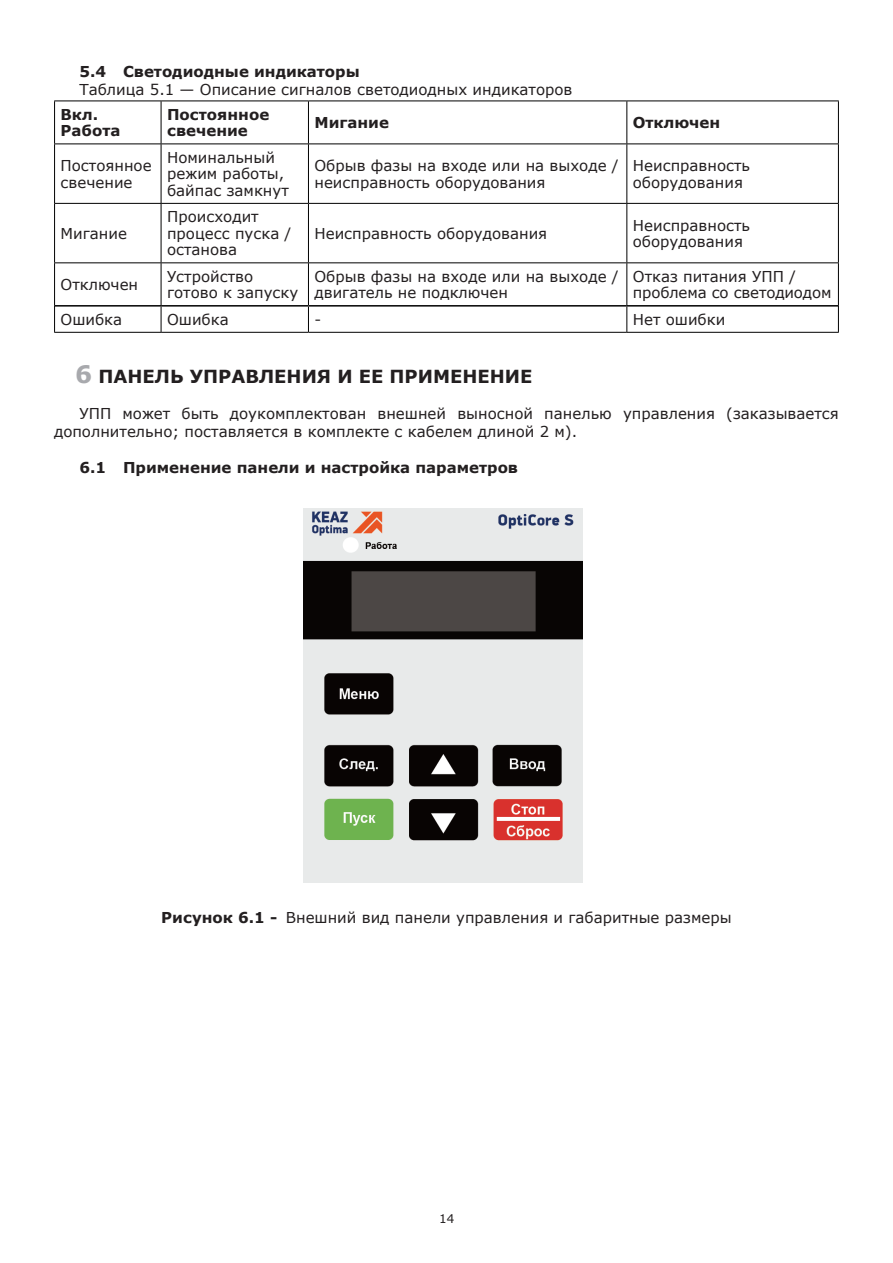
<style>
.page{position:relative;width:893px;height:1263px;background:#fff}
.page>*{position:absolute;margin:0;border:0;box-sizing:border-box;transform-origin:0 0}
.Заголовок_и_серая_бу{font:700 18px "Verdana";color:#231f20}
.Л{font:15px/16.5px "Verdana";color:#231f20}
.Обычный{font:15px/18px "Verdana";color:#231f20}
.Л-2{font:700 15px "Verdana";color:#231f20}
.t1{font:12px "Verdana";color:#231f20}
.s1{font-size:24px;color:#a8a9ad}
.s2{font-weight:700}
</style>
<div class="page">
<hr style="left:54px;top:101px;width:107px;height:1px;background:#000">
<hr style="left:54px;top:101px;width:1px;height:43px;background:#000">
<hr style="left:161px;top:101px;width:147px;height:1px;background:#000">
<hr style="left:161px;top:101px;width:1px;height:43px;background:#000">
<hr style="left:308px;top:101px;width:319px;height:1px;background:#000">
<hr style="left:308px;top:101px;width:1px;height:43px;background:#000">
<hr style="left:627px;top:101px;width:212px;height:1px;background:#000">
<hr style="left:626px;top:101px;width:1px;height:43px;background:#000">
<hr style="left:838px;top:101px;width:1px;height:43px;background:#000">
<hr style="left:54px;top:144px;width:107px;height:1px;background:#000">
<hr style="left:54px;top:144px;width:1px;height:59px;background:#000">
<hr style="left:161px;top:144px;width:147px;height:1px;background:#000">
<hr style="left:161px;top:144px;width:1px;height:59px;background:#000">
<hr style="left:308px;top:144px;width:319px;height:1px;background:#000">
<hr style="left:308px;top:144px;width:1px;height:59px;background:#000">
<hr style="left:627px;top:144px;width:212px;height:1px;background:#000">
<hr style="left:626px;top:144px;width:1px;height:59px;background:#000">
<hr style="left:838px;top:144px;width:1px;height:59px;background:#000">
<hr style="left:54px;top:203px;width:107px;height:1px;background:#000">
<hr style="left:54px;top:204px;width:1px;height:58px;background:#000">
<hr style="left:161px;top:203px;width:147px;height:1px;background:#000">
<hr style="left:161px;top:204px;width:1px;height:58px;background:#000">
<hr style="left:308px;top:203px;width:319px;height:1px;background:#000">
<hr style="left:308px;top:204px;width:1px;height:58px;background:#000">
<hr style="left:627px;top:203px;width:212px;height:1px;background:#000">
<hr style="left:626px;top:204px;width:1px;height:58px;background:#000">
<hr style="left:838px;top:204px;width:1px;height:58px;background:#000">
<hr style="left:54px;top:262px;width:107px;height:1px;background:#000">
<hr style="left:54px;top:263px;width:1px;height:43px;background:#000">
<hr style="left:161px;top:262px;width:147px;height:1px;background:#000">
<hr style="left:161px;top:263px;width:1px;height:42px;background:#000">
<hr style="left:308px;top:262px;width:319px;height:1px;background:#000">
<hr style="left:308px;top:263px;width:1px;height:42px;background:#000">
<hr style="left:627px;top:262px;width:212px;height:1px;background:#000">
<hr style="left:626px;top:263px;width:1px;height:42px;background:#000">
<hr style="left:838px;top:263px;width:1px;height:43px;background:#000">
<svg style="left:54px;top:306px;width:1px;height:26px"></svg>
<svg style="left:161px;top:307px;width:1px;height:25px"></svg>
<svg style="left:308px;top:307px;width:1px;height:25px"></svg>
<svg style="left:626px;top:307px;width:1px;height:25px"></svg>
<svg style="left:838px;top:306px;width:1px;height:26px"></svg>
<hr style="left:54px;top:332px;width:107px;height:1px;background:#000">
<hr style="left:161px;top:332px;width:147px;height:1px;background:#000">
<hr style="left:308px;top:332px;width:319px;height:1px;background:#000">
<hr style="left:627px;top:332px;width:212px;height:1px;background:#000">
<hr style="left:55px;top:305px;width:106px;height:2px;background:#000">
<hr style="left:161px;top:305px;width:147px;height:2px;background:#000">
<hr style="left:308px;top:305px;width:319px;height:2px;background:#000">
<hr style="left:627px;top:305px;width:211px;height:2px;background:#000">
<img style="left:304px;top:509px;width:279px;height:373px">
<p class="Л-2" style="left:80px;top:60px;width:282px">5.4 Светодиодные индикаторы</p>
<p class="Обычный" style="left:80px;top:80px;width:494px">Таблица 5.1 — Описание сигналов светодиодных индикаторов</p>
<p class="Л-2" style="left:61px;top:104px;width:39px">Вкл.</p>
<p class="Л-2" style="left:61px;top:120px;width:61px">Работа</p>
<p class="Л-2" style="left:167px;top:104px;width:104px">Постоянное</p>
<p class="Л-2" style="left:167px;top:120px;width:82px">свечение</p>
<p class="Л-2" style="left:314px;top:112px;width:76px">Мигание</p>
<p class="Л-2" style="left:633px;top:112px;width:89px">Отключен</p>
<p class="Л" style="left:61px;top:157px;width:93px">Постоянное свечение</p>
<p class="Л" style="left:61px;top:225px;width:68px">Мигание</p>
<p class="Л" style="left:167px;top:149px;width:109px">Номинальный</p>
<p class="Л" style="left:167px;top:165px;width:123px">режим работы, байпас замкнут</p>
<p class="Л" style="left:314px;top:157px;width:306px">Обрыв фазы на входе или на выходе / неисправность оборудования</p>
<p class="Л" style="left:633px;top:157px;width:119px">Неисправность</p>
<p class="Л" style="left:633px;top:174px;width:112px">оборудования</p>
<p class="Л" style="left:167px;top:208px;width:93px">Происходит</p>
<p class="Л" style="left:167px;top:225px;width:126px">процесс пуска / останова</p>
<p class="Л" style="left:314px;top:225px;width:234px">Неисправность оборудования</p>
<p class="Л" style="left:633px;top:217px;width:119px">Неисправность</p>
<p class="Л" style="left:633px;top:233px;width:112px">оборудования</p>
<p class="Л" style="left:61px;top:276px;width:79px">Отключен</p>
<p class="Л" style="left:167px;top:268px;width:88px">Устройство</p>
<p class="Л" style="left:167px;top:284px;width:133px">готово к запуску</p>
<p class="Л" style="left:314px;top:268px;width:306px">Обрыв фазы на входе или на выходе / двигатель не подключен</p>
<p class="Л" style="left:633px;top:268px;width:200px">Отказ питания УПП / проблема со светодиодом</p>
<p class="Л" style="left:61px;top:311px;width:63px">Ошибка</p>
<p class="Л" style="left:167px;top:311px;width:63px">Ошибка</p>
<p class="Л" style="left:314px;top:311px;width:8px">-</p>
<p class="Л" style="left:633px;top:311px;width:94px">Нет ошибки</p>
<p class="Заголовок_и_серая_бу" style="left:75px;top:363px;width:459px"><span class="s1">6</span> ПАНЕЛЬ УПРАВЛЕНИЯ И ЕЕ ПРИМЕНЕНИЕ</p>
<p class="Обычный" style="left:54px;top:404px;width:786px;text-indent:26px">УПП может быть доукомплектован внешней выносной панелью управления (заказывается дополнительно; поставляется в комплекте с кабелем длиной 2 м).</p>
<p class="Л-2" style="left:80px;top:456px;width:440px">6.1 Применение панели и настройка параметров</p>
<p class="Обычный" style="left:161px;top:908px;width:572px"><span class="s2">Рисунок 6.1 -</span> Внешний вид панели управления и габаритные размеры</p>
<p class="t1" style="left:439px;top:1210px;width:17px">14</p>
</div>
